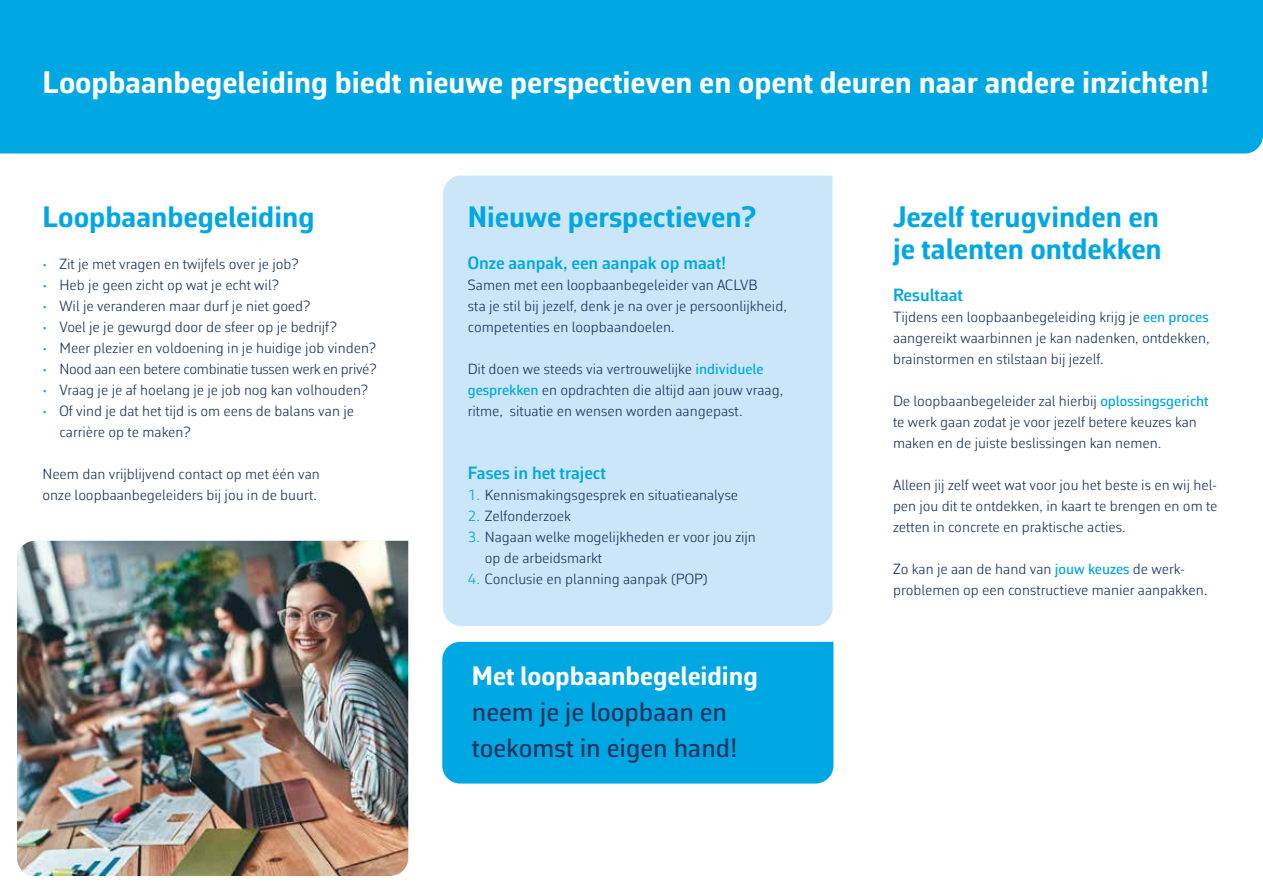
<style>
.page{position:relative;width:1263px;height:893px;background:#fff}
.page>*{position:absolute;margin:0;border:0;box-sizing:border-box;transform-origin:0 0}
.t1{font:700 31.5px "Corbeau Pro";color:#fff}
.t2{font:700 30px/31.5px "Corbeau Pro";color:#00a8e3}
.t3{font:500 27px/36px "Corbeau Pro";color:#1d3661}
.t4{font:700 27px "Corbeau Pro";color:#fff}
.t5{font:600 18px "Corbeau Pro";color:#00a8e3}
.t6{font:300 15px/21px "Corbeau Pro";color:#1d3661}
.t7{font:300 15px "Corbeau Pro";letter-spacing:-.02em;color:#1d3661}
.s1{color:#00a8e3}
.s2{font-weight:500;color:#00a8e3}
</style>
<div class="page">
<div style="left:443px;top:175px;width:389px;height:451px;background:#cbe6f9"></div>
<div style="left:442px;top:642px;width:391px;height:142px;background:#00a8e3"></div>
<div style="left:0;top:0;width:1263px;height:154px;background:#00a8e3"></div>
<img style="left:17px;top:541px;width:391px;height:335px">
<h1 class="t1" style="left:43px;top:61px;width:1168px">Loopbaanbegeleiding biedt nieuwe perspectieven en opent deuren naar andere inzichten!</h1>
<h2 class="t2" style="left:43px;top:201px;width:273px">Loopbaanbegeleiding</h2>
<p class="t6" style="left:43px;top:253px;width:258px"><span class="s1">•</span> Zit je met vragen en twijfels over je job?</p>
<p class="t6" style="left:43px;top:274px;width:238px"><span class="s1">•</span> Heb je geen zicht op wat je echt wil?</p>
<p class="t6" style="left:43px;top:295px;width:269px"><span class="s1">•</span> Wil je veranderen maar durf je niet goed?</p>
<p class="t6" style="left:43px;top:316px;width:296px"><span class="s1">•</span> Voel je je gewurgd door de sfeer op je bedrijf?</p>
<p class="t6" style="left:43px;top:337px;width:335px"><span class="s1">•</span> Meer plezier en voldoening in je huidige job vinden?</p>
<p class="t7" style="left:43px;top:359px;width:335px"><span class="s1">•</span> Nood aan een betere combinatie tussen werk en privé?</p>
<p class="t6" style="left:43px;top:379px;width:327px"><span class="s1">•</span> Vraag je je af hoelang je je job nog kan volhouden?</p>
<p class="t6" style="left:60px;top:400px;width:296px;text-indent:-17px"><span class="s1">•</span> Of vind je dat het tijd is om eens de balans van je carrière op te maken?</p>
<p class="t6" style="left:43px;top:463px;width:279px">Neem dan vrijblijvend contact op met één van onze loopbaanbegeleiders bij jou in de buurt.</p>
<h2 class="t2" style="left:468px;top:201px;width:290px">Nieuwe perspectieven?</h2>
<p class="t5" style="left:468px;top:251px;width:260px">Onze aanpak, een aanpak op maat!</p>
<p class="t6" style="left:468px;top:274px;width:321px">Samen met een loopbaanbegeleider van ACLVB<br>sta je stil bij jezelf, denk je na over je persoonlijkheid, competenties en loopbaandoelen.</p>
<p class="t6" style="left:468px;top:358px;width:317px">Dit doen we steeds via vertrouwelijke <span class="s2">individuele gesprekken</span> en opdrachten die altijd aan jouw vraag, ritme, situatie en wensen worden aangepast.</p>
<p class="t5" style="left:468px;top:461px;width:140px">Fases in het traject</p>
<p class="t6" style="left:468px;top:484px;width:272px"><span class="s1">1.</span> Kennismakingsgesprek en situatieanalyse</p>
<p class="t6" style="left:468px;top:505px;width:104px"><span class="s1">2.</span> Zelfonderzoek</p>
<p class="t6" style="left:485px;top:526px;width:273px;text-indent:-17px"><span class="s1">3.</span> Nagaan welke mogelijkheden er voor jou zijn op de arbeidsmarkt</p>
<p class="t6" style="left:468px;top:568px;width:242px"><span class="s1">4.</span> Conclusie en planning aanpak (POP)</p>
<h3 class="t4" style="left:472px;top:658px;width:288px">Met loopbaanbegeleiding</h3>
<h3 class="t3" style="left:472px;top:693px;width:267px">neem je je loopbaan en toekomst in eigen hand!</h3>
<h2 class="t2" style="left:893px;top:201px;width:270px">Jezelf terugvinden en je talenten ontdekken</h2>
<p class="t5" style="left:893px;top:282px;width:72px">Resultaat</p>
<p class="t6" style="left:893px;top:306px;width:318px;text-align:justify">Tijdens een loopbaanbegeleiding krijg je <span class="s2">een proces </span>aangereikt waarbinnen je kan nadenken, ontdekken, brainstormen en stilstaan bij jezelf.</p>
<p class="t6" style="left:893px;top:390px;width:317px">De loopbaanbegeleider zal hierbij <span class="s2">oplossingsgericht </span>te werk gaan zodat je voor jezelf betere keuzes kan maken en de juiste beslissingen kan nemen.</p>
<p class="t6" style="left:893px;top:474px;width:326px;text-align:justify">Alleen jij zelf weet wat voor jou het beste is en wij hel&shy;pen jou dit te ontdekken, in kaart te brengen en om te zetten in concrete en praktische acties.</p>
<p class="t6" style="left:893px;top:558px;width:316px">Zo kan je aan de hand van <span class="s2">jouw keuzes</span> de werk&shy;problemen op een constructieve manier aanpakken.</p>
</div>
